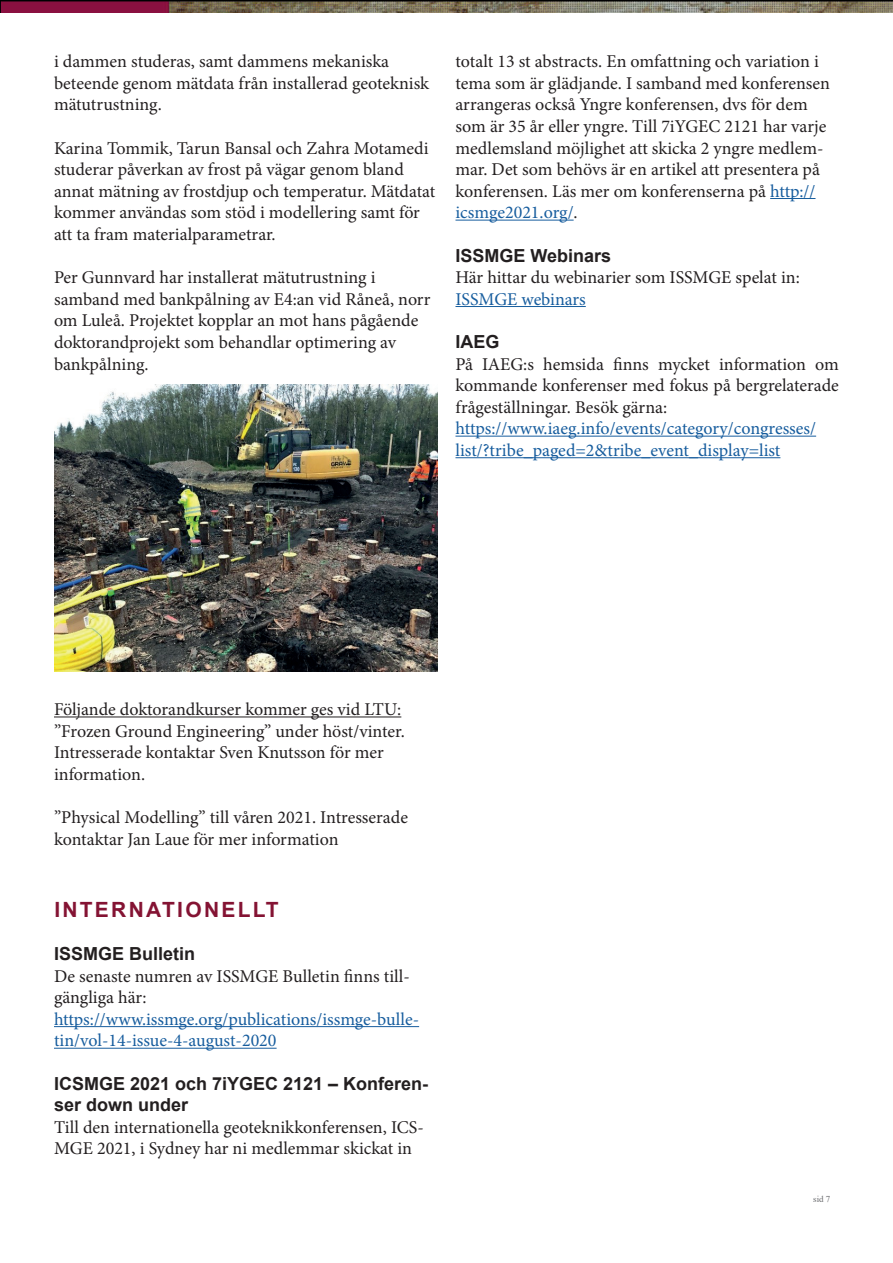
<style>
.page{position:relative;width:893px;height:1263px;background:#fff}
.page>*{position:absolute;margin:0;border:0;box-sizing:border-box;transform-origin:0 0}
.t1{font:700 21px "Arial";letter-spacing:.11em;color:#841333}
.t2{font:18px/21.6px "Minion Pro";color:#231f20}
.t3{font:18px/21.6px "Minion Pro";letter-spacing:-.005em;color:#175d9e}
.t4{font:700 18px/21.6px "Arial";color:#231f20}
.t5{font:9px "Times New Roman";color:#6c6d70}
.s1{color:#175d9e}
</style>
<div class="page">
<img style="left:0;top:0;width:893px;height:13px">
<hr style="left:54px;top:716px;width:347px;height:1px;background:#231f20">
<hr style="left:54px;top:1026px;width:365px;height:1px;background:#175d9e">
<hr style="left:54px;top:1048px;width:223px;height:1px;background:#175d9e">
<hr style="left:770px;top:198px;width:45px;height:1px;background:#175d9e">
<hr style="left:455px;top:220px;width:119px;height:1px;background:#175d9e">
<hr style="left:455px;top:306px;width:131px;height:1px;background:#175d9e">
<hr style="left:455px;top:436px;width:361px;height:1px;background:#175d9e">
<hr style="left:455px;top:457px;width:325px;height:1px;background:#175d9e">
<img style="left:54px;top:384px;width:383px;height:288px">
<p class="t2" style="left:54px;top:51px;width:377px">i dammen studeras, samt dammens mekaniska beteende genom mätdata från installerad geoteknisk mätutrustning.</p>
<p class="t2" style="left:54px;top:137px;width:383px">Karina Tommik, Tarun Bansal och Zahra Motamedi studerar påverkan av frost på vägar genom bland annat mätning av frostdjup och temperatur. Mätdatat kommer användas som stöd i modellering samt för att ta fram materialparametrar.</p>
<p class="t2" style="left:54px;top:267px;width:378px">Per Gunnvard har installerat mätutrustning i samband med bankpålning av E4:an vid Råneå, norr om Luleå. Projektet kopplar an mot hans pågående doktorandprojekt som behandlar optimering av bankpålning.</p>
<p class="t2" style="left:455px;top:51px;width:376px">totalt 13 st abstracts. En omfattning och variation i tema som är glädjande. I samband med konferensen arrangeras också Yngre konferensen, dvs för dem som är 35 år eller yngre. Till 7iYGEC 2121 har varje medlemsland möjlighet att skicka 2 yngre medlem&shy;mar. Det som behövs är en artikel att presentera på konferensen. Läs mer om konferenserna på <span class="s1">http:// icsmge2021.org/</span>.</p>
<p class="t4" style="left:455px;top:245px;width:157px">ISSMGE Webinars</p>
<p class="t2" style="left:455px;top:267px;width:346px">Här hittar du webinarier som ISSMGE spelat in:</p>
<p class="t3" style="left:455px;top:288px;width:132px">ISSMGE webinars</p>
<p class="t4" style="left:455px;top:331px;width:46px">IAEG</p>
<p class="t2" style="left:455px;top:353px;width:385px;text-align:justify">På IAEG:s hemsida finns mycket information om kommande konferenser med fokus på bergrelaterade frågeställningar. Besök gärna:</p>
<p class="t3" style="left:455px;top:418px;width:362px">https://www.iaeg.info/events/category/congresses/ list/?tribe_paged=2&amp;tribe_event_display=list</p>
<p class="t2" style="left:54px;top:699px;width:352px">Följande doktorandkurser kommer ges vid LTU: ”Frozen Ground Engineering” under höst/vinter.<br>Intresserade kontaktar Sven Knutsson för mer information.</p>
<p class="t2" style="left:54px;top:807px;width:355px">”Physical Modelling” till våren 2021. Intresserade kontaktar Jan Laue för mer information</p>
<p class="t1" style="left:54px;top:895px;width:226px">INTERNATIONELLT</p>
<p class="t4" style="left:54px;top:943px;width:143px">ISSMGE Bulletin</p>
<p class="t2" style="left:54px;top:965px;width:357px">De senaste numren av ISSMGE Bulletin finns till&shy;gängliga här:</p>
<p class="t3" style="left:54px;top:1008px;width:367px">https://www.issmge.org/publications/issmge-bulle&shy;tin/vol-14-issue-4-august-2020</p>
<p class="t4" style="left:54px;top:1073px;width:376px">ICSMGE 2021 och 7iYGEC 2121 – Konferen&shy;ser down under</p>
<p class="t2" style="left:54px;top:1116px;width:371px">Till den internationella geoteknikkonferensen, ICS-<br>MGE 2021, i Sydney har ni medlemmar skickat in</p>
<p class="t5" style="left:813px;top:1193px;width:19px">sid 7</p>
</div>
